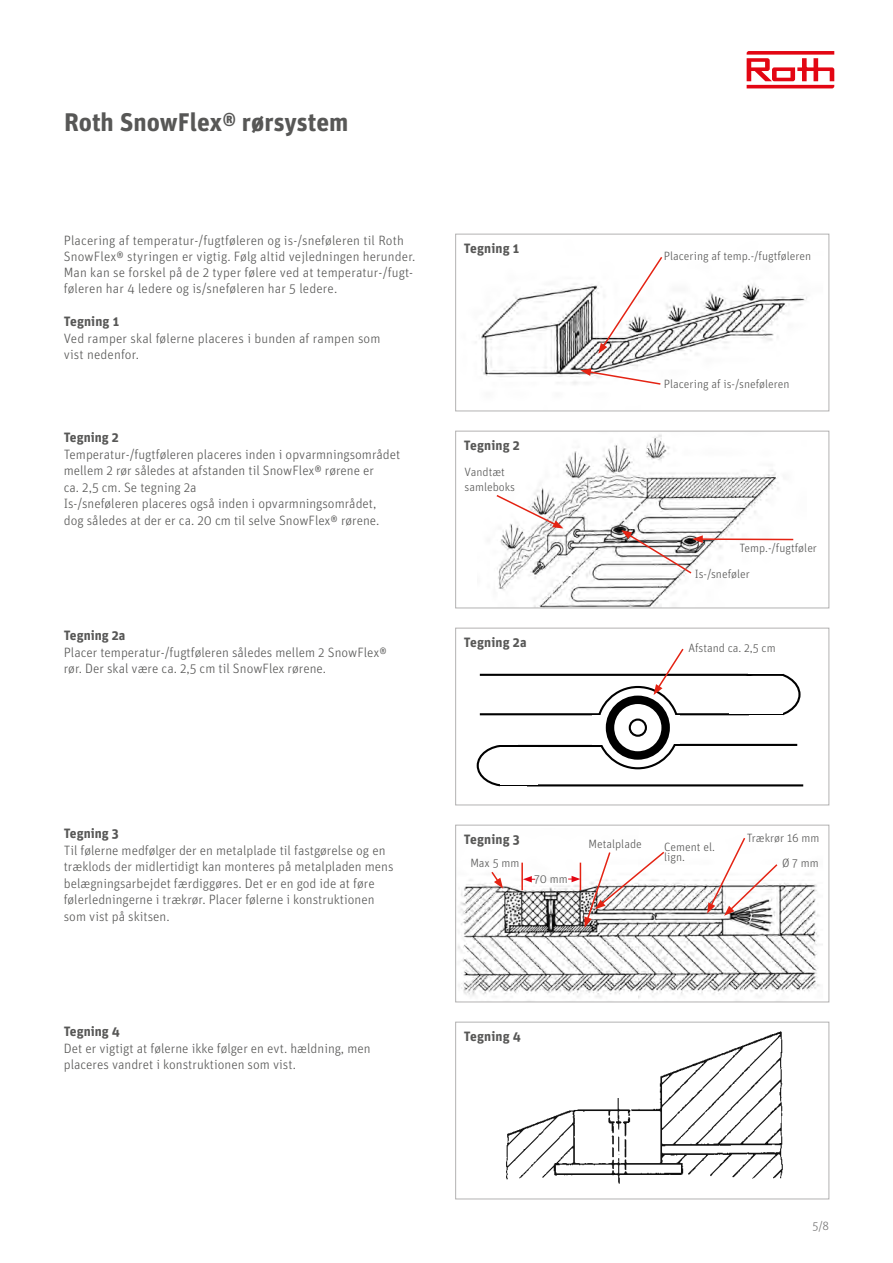
<style>
.page{position:relative;width:893px;height:1263px;background:#fff}
.page>*{position:absolute;margin:0;border:0;box-sizing:border-box;transform-origin:0 0}
.t1{font:700 25.5px "Unit OT";color:#575756}
.t2{font:300 13.5px/16.5px "Unit OT";color:#575756}
.t3{font:700 13.5px "Unit OT";letter-spacing:.005em;color:#575756}
.t4{font:300 12px/10.5px "Unit OT";color:#575756}
.t5{font:300 12px "Unit OT";color:#706f6f}
</style>
<div class="page">
<svg style="left:747px;top:51px;width:87px;height:37px"></svg>
<img style="left:479px;top:283px;width:328px;height:102px">
<div style="left:455px;top:234px;width:374px;height:177px;border:1px solid #b3b2b2"></div>
<img style="left:457px;top:862px;width:366px;height:136px">
<div style="left:455px;top:825px;width:374px;height:177px;border:1px solid #b3b2b2"></div>
<img style="left:497px;top:434px;width:297px;height:172px">
<div style="left:455px;top:431px;width:374px;height:177px;border:1px solid #b3b2b2"></div>
<img style="left:506px;top:1031px;width:277px;height:153px">
<div style="left:455px;top:1022px;width:374px;height:177px;border:1px solid #b3b2b2"></div>
<div style="left:455px;top:628px;width:374px;height:177px;border:1px solid #b3b2b2"></div>
<svg style="left:598px;top:257px;width:66px;height:97px"></svg>
<svg style="left:580px;top:368px;width:82px;height:17px"></svg>
<svg style="left:490px;top:870px;width:13px;height:18px"></svg>
<hr style="left:521px;top:863px;width:2px;height:27px;background:#e42313">
<svg style="left:523px;top:876px;width:12px;height:6px"></svg>
<svg style="left:568px;top:851px;width:98px;height:77px"></svg>
<svg style="left:707px;top:838px;width:72px;height:78px"></svg>
<svg style="left:496px;top:493px;width:67px;height:35px"></svg>
<hr style="left:700px;top:538px;width:93px;height:2px;background:#e42313">
<svg style="left:621px;top:530px;width:82px;height:45px"></svg>
<svg style="left:586px;top:744px;width:78px;height:4px"></svg>
<div style="left:477px;top:744px;width:57px;height:43px;border:2px solid #000;border-radius:50%"></div>
<hr style="left:480px;top:674px;width:303px;height:2px;background:#000">
<hr style="left:676px;top:713px;width:107px;height:2px;background:#000">
<hr style="left:480px;top:713px;width:120px;height:2px;background:#000">
<hr style="left:500px;top:745px;width:102px;height:2px;background:#000">
<hr style="left:500px;top:784px;width:303px;height:2px;background:#000">
<hr style="left:674px;top:744px;width:123px;height:2px;background:#000">
<div style="left:592px;top:715px;width:79px;height:30px;background:#fff"></div>
<div style="left:606px;top:696px;width:64px;height:64px;border:8px solid #000;border-radius:50%"></div>
<div style="left:629px;top:718px;width:18px;height:19px;border:2px solid #000;border-radius:50%"></div>
<div style="left:500px;top:747px;width:37px;height:37px;background:#fff"></div>
<hr style="left:494px;top:743px;width:24px;height:2px;background:#fff">
<svg style="left:654px;top:648px;width:31px;height:47px"></svg>
<h1 class="t1" style="left:64px;top:105px;width:286px">Roth SnowFlex® rørsystem</h1>
<p class="t2" style="left:64px;top:232px;width:353px">Placering af temperatur-/fugtføleren og is-/sneføleren til Roth SnowFlex® styringen er vigtig. Følg altid vejledningen herunder.<br>Man kan se forskel på de 2 typer følere ved at temperatur-/fugt&shy;føleren har 4 ledere og is/sneføleren har 5 ledere.</p>
<p class="t3" style="left:64px;top:313px;width:57px">Tegning 1</p>
<p class="t2" style="left:64px;top:330px;width:318px">Ved ramper skal følerne placeres i bunden af rampen som vist nedenfor.</p>
<p class="t3" style="left:64px;top:428px;width:56px">Tegning 2</p>
<p class="t2" style="left:64px;top:446px;width:338px">Temperatur-/fugtføleren placeres inden i opvarmningsområdet mellem 2 rør således at afstanden til SnowFlex® rørene er<br>ca. 2,5 cm. Se tegning 2a<br>Is-/sneføleren placeres også inden i opvarmningsområdet,<br>dog således at der er ca. 20 cm til selve SnowFlex® rørene.</p>
<p class="t3" style="left:64px;top:626px;width:63px">Tegning 2a</p>
<p class="t2" style="left:64px;top:644px;width:324px">Placer temperatur-/fugtføleren således mellem 2 SnowFlex® rør. Der skal være ca. 2,5 cm til SnowFlex rørene.</p>
<p class="t3" style="left:464px;top:240px;width:57px">Tegning 1</p>
<p class="t3" style="left:464px;top:437px;width:58px">Tegning 2</p>
<p class="t4" style="left:465px;top:465px;width:52px;line-height:14.4px">Vandtæt samleboks</p>
<p class="t3" style="left:464px;top:634px;width:64px">Tegning 2a</p>
<p class="t4" style="left:664px;top:251px;width:149px">Placering af temp.-/fugtføleren</p>
<p class="t4" style="left:664px;top:379px;width:127px">Placering af is-/sneføleren</p>
<p class="t4" style="left:695px;top:536px;width:124px;line-height:25.5px;text-indent:45px">Temp.-/fugtføler<br>Is-/sneføler</p>
<p class="t4" style="left:688px;top:643px;width:89px">Afstand ca. 2,5 cm</p>
<p class="t3" style="left:64px;top:824px;width:56px">Tegning 3</p>
<p class="t2" style="left:64px;top:842px;width:331px">Til følerne medfølger der en metalplade til fastgørelse og en træklods der midlertidigt kan monteres på metalpladen mens belægningsarbejdet færdiggøres. Det er en god ide at føre følerledningerne i trækrør. Placer følerne i konstruktionen som vist på skitsen.</p>
<p class="t3" style="left:64px;top:1022px;width:58px">Tegning 4</p>
<p class="t2" style="left:64px;top:1040px;width:308px">Det er vigtigt at følerne ikke følger en evt. hældning, men placeres vandret i konstruktionen som vist.</p>
<p class="t3" style="left:464px;top:830px;width:58px">Tegning 3</p>
<p class="t4" style="left:470px;top:858px;width:50px">Max 5 mm</p>
<p class="t4" style="left:534px;top:874px;width:35px">70 mm</p>
<p class="t4" style="left:588px;top:839px;width:55px">Metalplade</p>
<p class="t4" style="left:664px;top:841px;width:52px">Cement el. lign.</p>
<p class="t4" style="left:747px;top:832px;width:74px">Trækrør 16 mm</p>
<p class="t4" style="left:782px;top:858px;width:38px">Ø 7 mm</p>
<p class="t3" style="left:464px;top:1027px;width:59px">Tegning 4</p>
<p class="t5" style="left:813px;top:1219px;width:18px">5/8</p>
</div>
